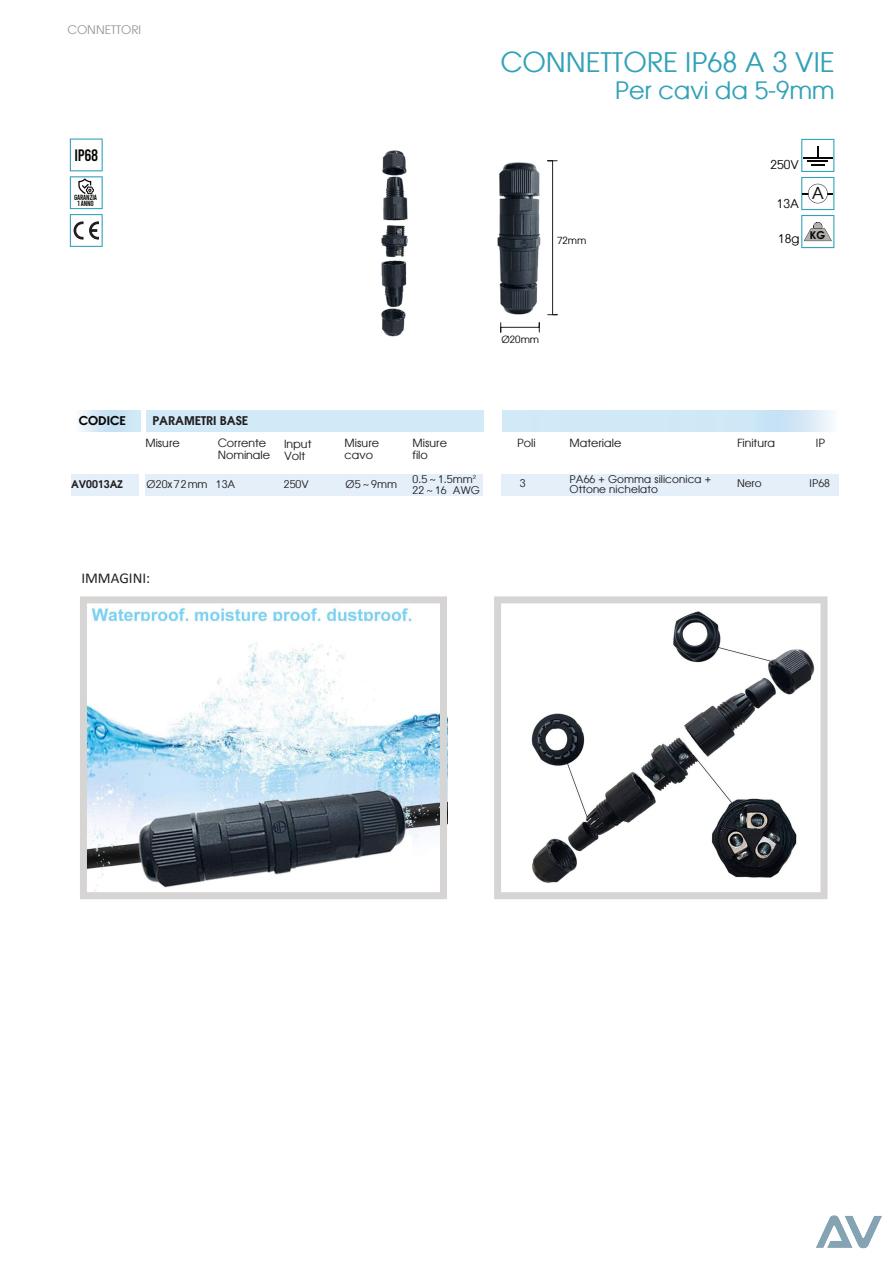
<style>
.page{position:relative;width:894px;height:1263px;background:#fff}
.page>*{position:absolute;margin:0;border:0;box-sizing:border-box;transform-origin:0 0}
.t1{font:27px "Atlanta";color:#32a2b9}
.t2{font:24px "Atlanta";color:#32a2b9}
.t3{font:16.5px "Bebas";color:#080704}
.t4{font:16.5px "Atlanta";color:#080704}
.t5{font:15px "Calibri";color:#231f20}
.t6{font:600 12px "Atlanta";color:#231f20}
.t7{font:12px "Atlanta";color:#080704}
.t8{font:600 12px "Atlanta";color:#080704}
.t9{font:11.7px "Atlanta";color:#9a9998}
.t10{font:11.25px/12px "Atlanta";color:#231f20}
.t11{font:10.5px/10.5px "Atlanta";letter-spacing:.01em;color:#231f20}
.t12{font:600 10.5px "Atlanta";color:#231f20}
.t13{font:600 10.5px "Atlanta";color:#080704}
.t14{font:9.75px "Atlanta";color:#080704}
.t15{font:7.5px/6px "Bebas";letter-spacing:-.02em;color:#080704;text-align:center}
.s1{font-family:"Malgun Gothic"}
</style>
<div class="page">
<img style="left:816px;top:1215px;width:66px;height:34px">
<svg style="left:80px;top:596px;width:367px;height:303px"></svg>
<svg style="left:494px;top:596px;width:333px;height:303px"></svg>
<svg style="left:801px;top:139px;width:33px;height:109px"></svg>
<svg style="left:70px;top:139px;width:33px;height:108px"></svg>
<div style="left:146px;top:410px;width:337px;height:22px;background:#d2eaf7"></div>
<div style="left:71px;top:474px;width:68px;height:22px;background:#e4eff9"></div>
<div style="left:501px;top:474px;width:338px;height:22px;background:#e4eff9"></div>
<div style="left:145px;top:474px;width:338px;height:22px;background:#e4eff9"></div>
<img style="left:497px;top:162px;width:44px;height:153px">
<img style="left:381px;top:150px;width:27px;height:187px">
<svg style="left:500px;top:322px;width:39px;height:11px"></svg>
<svg style="left:547px;top:160px;width:10px;height:155px"></svg>
<img style="left:530px;top:609px;width:283px;height:274px">
<p class="t9" style="left:67px;top:25px;width:75px">CONNETTORI</p>
<h3 class="t3" style="left:74px;top:144px;width:25px">IP68</h3>
<p class="t15" style="left:74px;top:194px;width:24px">GARANZIA<br>1 ANNO</p>
<h1 class="t1" style="left:500px;top:52px;width:335px">CONNETTORE IP68 A 3 VIE</h1>
<h2 class="t2" style="left:614px;top:81px;width:221px">Per cavi da 5-9mm</h2>
<p class="t14" style="left:557px;top:237px;width:31px">72mm</p>
<p class="t7" style="left:770px;top:160px;width:30px">250V</p>
<p class="t7" style="left:776px;top:199px;width:24px">13A</p>
<p class="t7" style="left:777px;top:234px;width:23px">18g</p>
<h3 class="t4" style="left:811px;top:187px;width:14px">A</h3>
<p class="t13" style="left:809px;top:231px;width:17px">KG</p>
<p class="t14" style="left:501px;top:336px;width:39px">Ø20mm</p>
<p class="t8" style="left:79px;top:416px;width:48px">CODICE</p>
<p class="t6" style="left:152px;top:416px;width:97px">PARAMETRI BASE</p>
<p class="t10" style="left:145px;top:438px;width:36px">Misure</p>
<p class="t10" style="left:218px;top:439px;width:54px;line-height:11.2px">Corrente<br>Nominale</p>
<p class="t10" style="left:284px;top:439px;width:29px">Input<br>Volt</p>
<p class="t10" style="left:344px;top:438px;width:36px">Misure cavo</p>
<p class="t10" style="left:412px;top:438px;width:36px">Misure filo</p>
<p class="t10" style="left:517px;top:438px;width:20px">Poli</p>
<p class="t10" style="left:569px;top:438px;width:54px">Materiale</p>
<p class="t10" style="left:736px;top:438px;width:40px">Finitura</p>
<p class="t10" style="left:815px;top:438px;width:11px">IP</p>
<p class="t11" style="left:569px;top:475px;width:143px">PA66 + Gomma siliconica +<br>Ottone nichelato</p>
<p class="t11" style="left:146px;top:479px;width:90px">Ø20x72mm 13A</p>
<p class="t11" style="left:284px;top:479px;width:27px">250V</p>
<p class="t11" style="left:345px;top:480px;width:53px">Ø5<span class="s1">～</span>9mm</p>
<p class="t11" style="left:412px;top:475px;width:69px">0.5<span class="s1">～</span>1.5mm²<br>22<span class="s1">～</span>16 AWG</p>
<p class="t12" style="left:71px;top:480px;width:53px">AV0013AZ</p>
<p class="t11" style="left:519px;top:478px;width:7px">3</p>
<p class="t11" style="left:736px;top:478px;width:26px">Nero</p>
<p class="t11" style="left:809px;top:478px;width:22px">IP68</p>
<h3 class="t5" style="left:81px;top:572px;width:70px">IMMAGINI:</h3>
</div>
